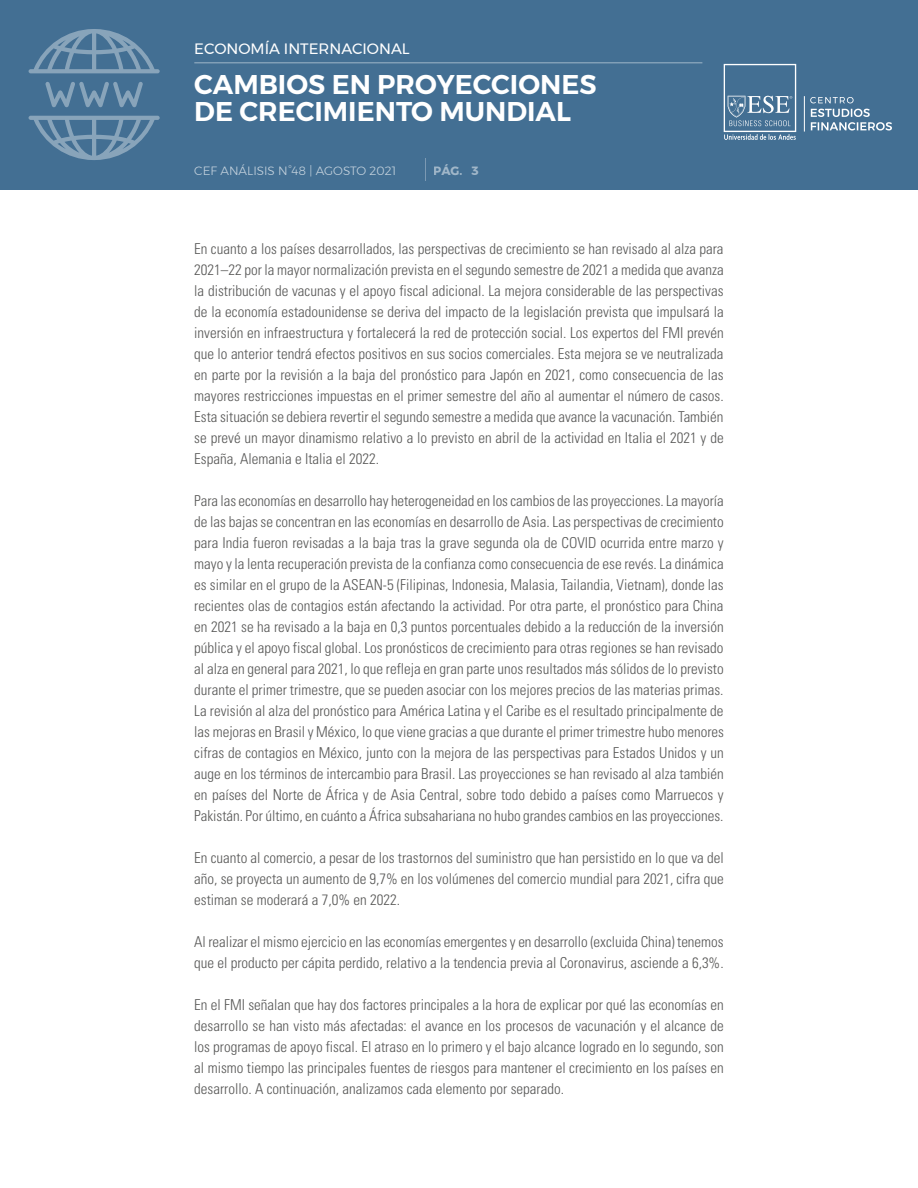
<style>
.page{position:relative;width:918px;height:1188px;background:#fff}
.page>*{position:absolute;margin:0;border:0;box-sizing:border-box;transform-origin:0 0}
.t1{font:600 27px/27px "Montserrat";color:#fff}
.t2{font:300 condensed 15px/21px "Univers LT Std";color:#585857;text-align:justify}
.t3{font:15px "Montserrat";color:#fff}
.t4{font:300 12px "Montserrat";color:#fff}
.t5{font:700 12px "Montserrat";color:#fff}
</style>
<div class="page">
<div style="left:0;top:0;width:918px;height:189px;background:#436f93"></div>
<svg style="left:29px;top:29px;width:131px;height:44px"></svg>
<svg style="left:29px;top:116px;width:131px;height:44px"></svg>
<svg style="left:45px;top:82px;width:98px;height:25px"></svg>
<hr style="left:804px;top:96px;width:1px;height:36px;background:#fff">
<svg style="left:810px;top:97px;width:44px;height:6px"></svg>
<svg style="left:811px;top:109px;width:81px;height:22px"></svg>
<div style="left:724px;top:64px;width:72px;height:68px;border:1px solid #fff"></div>
<svg style="left:728px;top:96px;width:64px;height:30px"></svg>
<svg style="left:724px;top:134px;width:72px;height:6px"></svg>
<hr style="left:194px;top:62px;width:508px;height:1px;background:#fff">
<svg style="left:425px;top:158px;width:1px;height:22px"></svg>
<p class="t3" style="left:194px;top:37px;width:217px">ECONOMÍA INTERNACIONAL</p>
<h1 class="t1" style="left:194px;top:70px;width:404px">CAMBIOS EN PROYECCIONES<br>DE CRECIMIENTO MUNDIAL</h1>
<p class="t4" style="left:194px;top:162px;width:203px">CEF ANÁLISIS N°48 | AGOSTO 2021</p>
<p class="t5" style="left:434px;top:161px;width:46px">PÁG. 3</p>
<p class="t2" style="left:194px;top:238px;width:531px">En cuanto a los países desarrollados, las perspectivas de crecimiento se han revisado al alza para 2021–22 por la mayor normalización prevista en el segundo semestre de 2021 a medida que avanza la distribución de vacunas y el apoyo fiscal adicional. La mejora considerable de las perspectivas de la economía estadounidense se deriva del impacto de la legislación prevista que impulsará la inversión en infraestructura y fortalecerá la red de protección social. Los expertos del FMI prevén que lo anterior tendrá efectos positivos en sus socios comerciales. Esta mejora se ve neutralizada en parte por la revisión a la baja del pronóstico para Japón en 2021, como consecuencia de las mayores restricciones impuestas en el primer semestre del año al aumentar el número de casos.<br>Esta situación se debiera revertir el segundo semestre a medida que avance la vacunación. También se prevé un mayor dinamismo relativo a lo previsto en abril de la actividad en Italia el 2021 y de España, Alemania e Italia el 2022.</p>
<p class="t2" style="left:194px;top:490px;width:531px">Para las economías en desarrollo hay heterogeneidad en los cambios de las proyecciones. La mayoría de las bajas se concentran en las economías en desarrollo de Asia. Las perspectivas de crecimiento para India fueron revisadas a la baja tras la grave segunda ola de COVID ocurrida entre marzo y mayo y la lenta recuperación prevista de la confianza como consecuencia de ese revés. La dinámica es similar en el grupo de la ASEAN-5 (Filipinas, Indonesia, Malasia, Tailandia, Vietnam), donde las recientes olas de contagios están afectando la actividad. Por otra parte, el pronóstico para China en 2021 se ha revisado a la baja en 0,3 puntos porcentuales debido a la reducción de la inversión pública y el apoyo fiscal global. Los pronósticos de crecimiento para otras regiones se han revisado al alza en general para 2021, lo que refleja en gran parte unos resultados más sólidos de lo previsto durante el primer trimestre, que se pueden asociar con los mejores precios de las materias primas.<br>La revisión al alza del pronóstico para América Latina y el Caribe es el resultado principalmente de las mejoras en Brasil y México, lo que viene gracias a que durante el primer trimestre hubo menores cifras de contagios en México, junto con la mejora de las perspectivas para Estados Unidos y un auge en los términos de intercambio para Brasil. Las proyecciones se han revisado al alza también en países del Norte de África y de Asia Central, sobre todo debido a países como Marruecos y Pakistán. Por último, en cuánto a África subsahariana no hubo grandes cambios en las proyecciones.</p>
<p class="t2" style="left:194px;top:847px;width:531px">En cuanto al comercio, a pesar de los trastornos del suministro que han persistido en lo que va del año, se proyecta un aumento de 9,7% en los volúmenes del comercio mundial para 2021, cifra que estiman se moderará a 7,0% en 2022.</p>
<p class="t2" style="left:194px;top:931px;width:531px">Al realizar el mismo ejercicio en las economías emergentes y en desarrollo (excluida China) tenemos que el producto per cápita perdido, relativo a la tendencia previa al Coronavirus, asciende a 6,3%.</p>
<p class="t2" style="left:194px;top:994px;width:531px">En el FMI señalan que hay dos factores principales a la hora de explicar por qué las economías en desarrollo se han visto más afectadas: el avance en los procesos de vacunación y el alcance de los programas de apoyo fiscal. El atraso en lo primero y el bajo alcance logrado en lo segundo, son al mismo tiempo las principales fuentes de riesgos para mantener el crecimiento en los países en desarrollo. A continuación, analizamos cada elemento por separado.</p>
</div>
